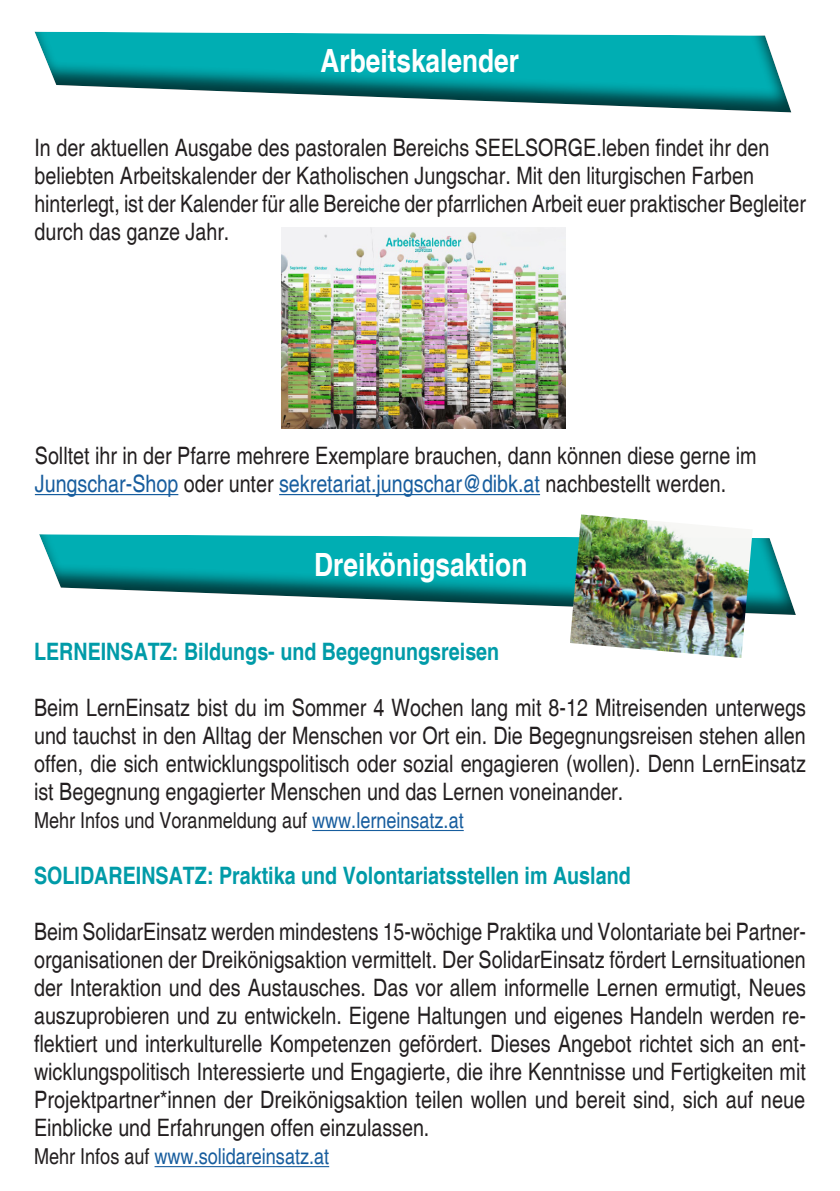
<style>
.page{position:relative;width:840px;height:1191px;background:#fff}
.page>*{position:absolute;margin:0;border:0;box-sizing:border-box;transform-origin:0 0}
.Fließtext{font:700 condensed 32px "Helvetica";color:#fff}
.Fließtext-2{font:condensed 24px/28px "Helvetica";color:#231f20;text-align:justify}
.Fließtext-3{font:700 condensed 24px "Helvetica";color:#009ba8}
.Fließtext-4{font:condensed 24px "Helvetica";color:#175d9e}
.Fließtext-5{font:condensed 22px "Helvetica";color:#231f20}
.Fließtext-6{font:condensed 22px "Helvetica";color:#175d9e}
.s1{color:#231f20}
.s2{color:#175d9e}
</style>
<div class="page">
<div style="left:31px;top:30px;width:760px;height:92px;background:#231f20;opacity:.75"></div>
<div style="left:36px;top:532px;width:759px;height:92px;background:#231f20;opacity:.75"></div>
<hr style="left:312px;top:830px;width:151px;height:1px;background:#175d9e">
<hr style="left:154px;top:1166px;width:175px;height:1px;background:#175d9e">
<hr style="left:35px;top:494px;width:143px;height:1px;background:#175d9e">
<hr style="left:279px;top:494px;width:260px;height:1px;background:#175d9e">
<img style="left:569px;top:514px;width:183px;height:144px">
<img style="left:282px;top:228px;width:283px;height:201px">
<p class="Fließtext" style="left:320px;top:41px;width:200px">Arbeitskalender</p>
<p class="Fließtext-2" style="left:34px;top:134px;width:736px">In der aktuellen Ausgabe des pastoralen Bereichs SEELSORGE.leben findet ihr den</p>
<p class="Fließtext-2" style="left:34px;top:162px;width:720px">beliebten Arbeitskalender der Katholischen Jungschar. Mit den liturgischen Farben</p>
<p class="Fließtext-2" style="left:34px;top:190px;width:772px">hinterlegt, ist der Kalender für alle Bereiche der pfarrlichen Arbeit euer praktischer Begleiter durch das ganze Jahr.</p>
<p class="Fließtext-2" style="left:35px;top:442px;width:722px">Solltet ihr in der Pfarre mehrere Exemplare brauchen, dann können diese gerne im</p>
<p class="Fließtext-4" style="left:35px;top:470px;width:692px">Jungschar-Shop <span class="s1">oder unter</span> sekretariat.jungschar@dibk.at <span class="s1">nachbestellt werden.</span></p>
<p class="Fließtext" style="left:314px;top:545px;width:214px">Dreikönigsaktion</p>
<p class="Fließtext-3" style="left:34px;top:637px;width:466px">LERNEINSATZ: Bildungs- und Begegnungsreisen</p>
<p class="Fließtext-2" style="left:34px;top:694px;width:773px">Beim LernEinsatz bist du im Sommer 4 Wochen lang mit 8-12 Mitreisenden unterwegs und tauchst in den Alltag der Menschen vor Ort ein. Die Begegnungsreisen stehen allen offen, die sich entwicklungspolitisch oder sozial engagieren (wollen). Denn LernEinsatz ist Begegnung engagierter Menschen und das Lernen voneinander.</p>
<p class="Fließtext-5" style="left:34px;top:807px;width:431px">Mehr Infos und Voranmeldung auf <span class="s2">www.lerneinsatz.at</span></p>
<p class="Fließtext-3" style="left:34px;top:861px;width:598px">SOLIDAREINSATZ: Praktika und Volontariatsstellen im Ausland</p>
<p class="Fließtext-2" style="left:34px;top:918px;width:773px">Beim SolidarEinsatz werden mindestens 15-wöchige Praktika und Volontariate bei Partner&shy;organisationen der Dreikönigsaktion vermittelt. Der SolidarEinsatz fördert Lernsituationen der Interaktion und des Austausches. Das vor allem informelle Lernen ermutigt, Neues auszuprobieren und zu entwickeln. Eigene Haltungen und eigenes Handeln werden re&shy;flektiert und interkulturelle Kompetenzen gefördert. Dieses Angebot richtet sich an ent&shy;wicklungspolitisch Interessierte und Engagierte, die ihre Kenntnisse und Fertigkeiten mit Projektpartner*innen der Dreikönigsaktion teilen wollen und bereit sind, sich auf neue Einblicke und Erfahrungen offen einzulassen.</p>
<p class="Fließtext-6" style="left:34px;top:1143px;width:296px"><span class="s1">Mehr Infos auf</span> www.solidareinsatz.at</p>
</div>
